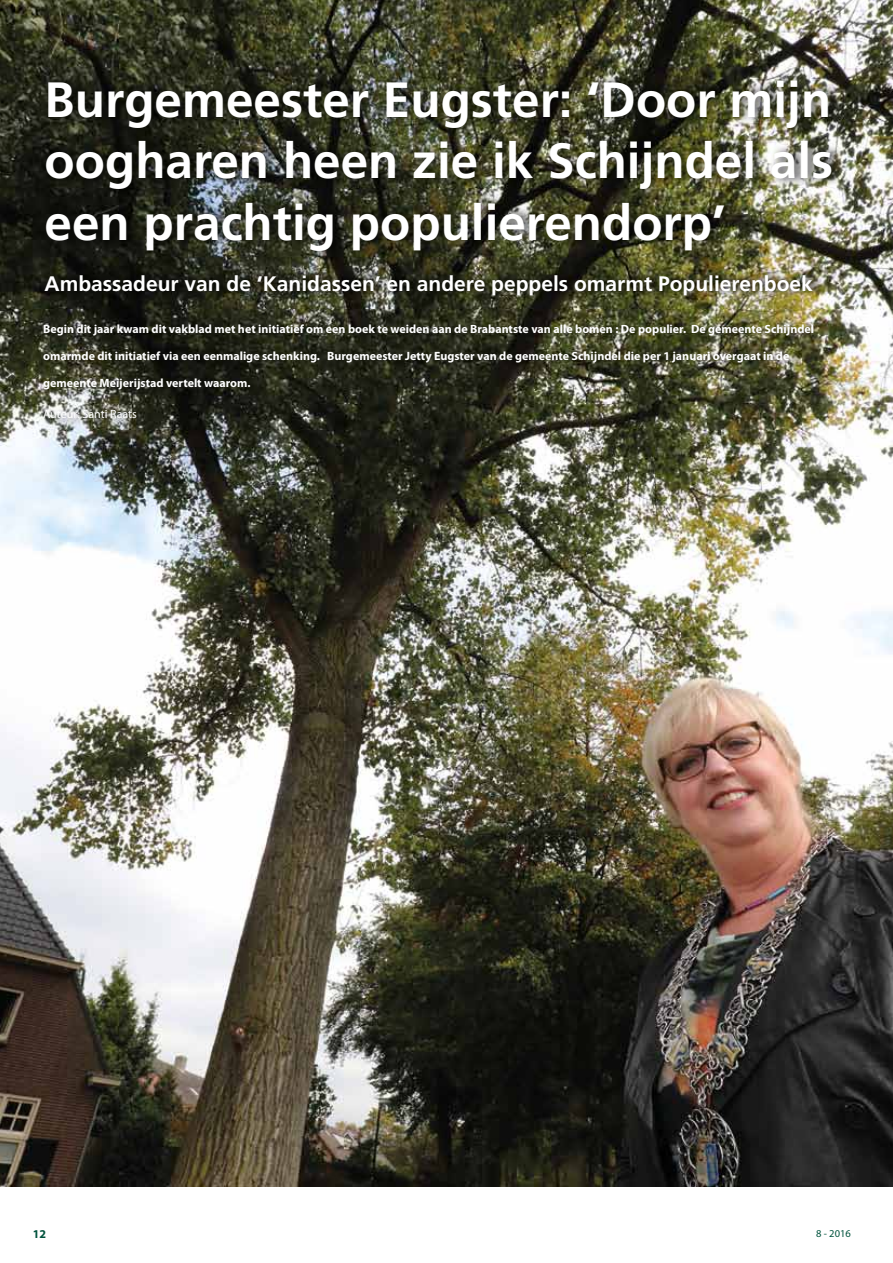
<style>
.page{position:relative;width:893px;height:1263px;background:#fff}
.page>*{position:absolute;margin:0;border:0;box-sizing:border-box;transform-origin:0 0}
.t1{font:700 49.5px/61.5px "Frutiger";color:#fff;text-align:justify}
.t2{font:700 21px "Frutiger";color:#fff}
.t3{font:700 12px "Myriad Pro";color:#fff}
.t4{font:12px "Myriad Pro";color:#fff}
.t5{font:700 12px "Myriad Pro";color:#00533d}
.t6{font:10.5px "Myriad Pro";color:#00533d}
</style>
<div class="page">
<img style="left:0;top:0;width:893px;height:1186px">
<div style="left:39px;top:319px;width:785px;height:110px;background:#000;opacity:.5"></div>
<div style="left:41px;top:71px;width:804px;height:189px;background:#000;opacity:.5"></div>
<div style="left:40px;top:266px;width:786px;height:38px;background:#000;opacity:.5"></div>
<h1 class="t1" style="left:45px;top:68px;width:790px">Burgemeester Eugster: ‘Door mijn oogharen heen zie ik Schijndel als een prachtig populierendorp’</h1>
<h2 class="t2" style="left:45px;top:271px;width:770px">Ambassadeur van de ‘Kanidassen’ en andere peppels omarmt Populierenboek</h2>
<p class="t3" style="left:43px;top:321px;width:772px">Begin dit jaar kwam dit vakblad met het initiatief om een boek te weiden aan de Brabantste van alle bomen : De populier. De gemeente Schijndel</p>
<p class="t3" style="left:43px;top:348px;width:748px">omarmde dit initiatief via een eenmalige schenking. Burgemeester Jetty Eugster van de gemeente Schijndel die per 1 januari overgaat in de</p>
<p class="t3" style="left:43px;top:375px;width:209px">gemeente Meijerijstad vertelt waarom.</p>
<p class="t4" style="left:43px;top:407px;width:95px">Auteur: Santi Raats</p>
<p class="t5" style="left:33px;top:1226px;width:15px">12</p>
<p class="t6" style="left:816px;top:1227px;width:36px">8 - 2016</p>
</div>
